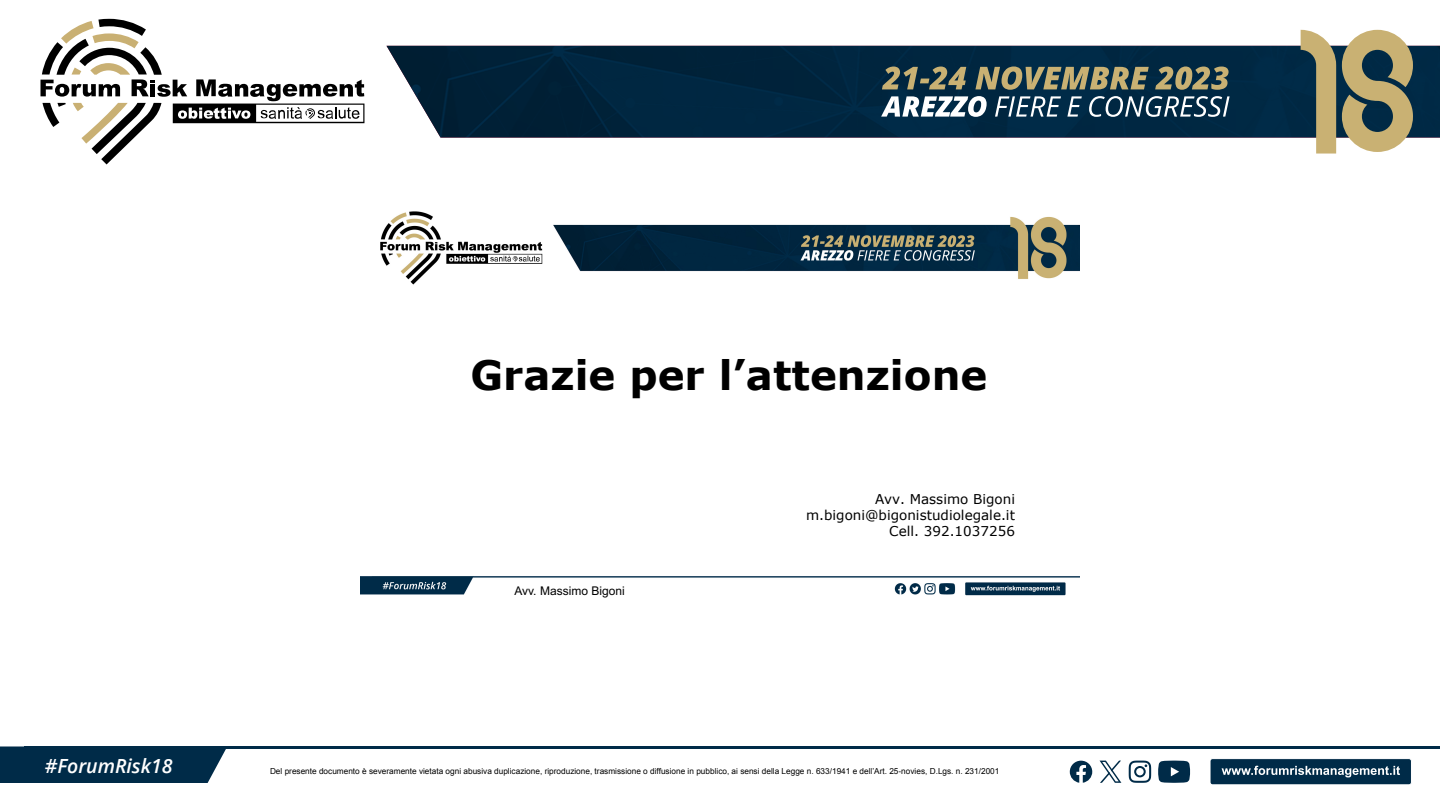
<style>
.page{position:relative;width:1440px;height:810px;background:#fff}
.page>*{position:absolute;margin:0;border:0;box-sizing:border-box;transform-origin:0 0}
.t1{font:700 40.5px "Verdana";color:#000}
.t2{font:italic 600 19.5px "Open Sans";color:#fff}
.t3{font:13.5px/16.1px "Verdana";color:#000;text-align:right}
.t4{font:12px "Arial";color:#000}
.t5{font:8.25px "Arial";color:#000}
</style>
<div class="page">
<div style="left:0;top:746px;width:226px;height:37px;background:#002b48"></div>
<div style="left:1210px;top:759px;width:201px;height:26px;background:#002b48;border-radius:3px"></div>
<div style="left:1210px;top:758px;width:202px;height:27px;border:1px solid #fff;border-radius:3px"></div>
<svg style="left:1222px;top:766px;width:178px;height:11px"></svg>
<hr style="left:24px;top:746px;width:1416px;height:3px;background:#002b48">
<img style="left:386px;top:46px;width:1054px;height:92px">
<svg style="left:1342px;top:30px;width:71px;height:122px;background:#9a9575"></svg>
<svg style="left:1301px;top:30px;width:35px;height:124px;background:#929074"></svg>
<svg style="left:40px;top:19px;width:324px;height:145px"></svg>
<svg style="left:881px;top:96px;width:349px;height:21px"></svg>
<svg style="left:882px;top:66px;width:347px;height:24px;background:#656c5b"></svg>
<svg style="left:1129px;top:761px;width:22px;height:22px"></svg>
<svg style="left:1158px;top:761px;width:32px;height:22px"></svg>
<svg style="left:1070px;top:761px;width:22px;height:22px"></svg>
<svg style="left:1100px;top:761px;width:21px;height:22px"></svg>
<img style="left:360px;top:211px;width:720px;height:385px">
<h1 class="t1" style="left:470px;top:347px;width:519px">Grazie per l’attenzione</h1>
<h3 class="t4" style="left:514px;top:582px;width:112px">Avv. Massimo Bigoni</h3>
<h3 class="t3" style="left:806px;top:491px;width:210px">Avv. Massimo Bigoni m.bigoni@bigonistudiolegale.it<br>Cell. 392.1037256</h3>
<h2 class="t2" style="left:45px;top:752px;width:129px">#ForumRisk18</h2>
<p class="t5" style="left:270px;top:766px;width:731px">Del presente documento è severamente vietata ogni abusiva duplicazione, riproduzione, trasmissione o diffusione in pubblico, ai sensi della Legge n. 633/1941 e dell’Art. 25-novies, D.Lgs. n. 231/2001</p>
</div>
